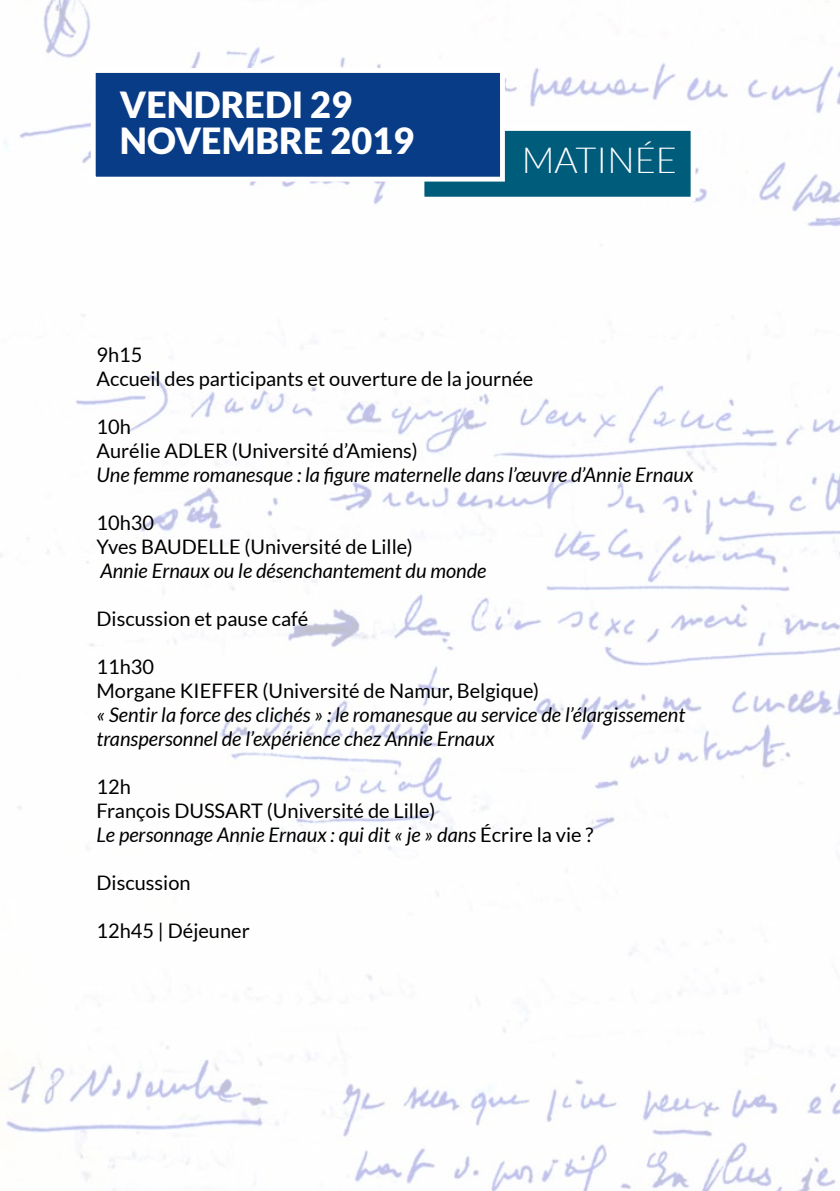
<style>
.page{position:relative;width:840px;height:1191px;background:#fff}
.page>*{position:absolute;margin:0;border:0;box-sizing:border-box;transform-origin:0 0}
.t1{font:900 36px/36px "Lato";color:#fff}
.t2{font:300 36px "Lato";color:#fff}
.t3{font:20px/24px "Lato";color:#000}
.t4{font:italic 20px/24px "Lato";color:#000}
.s1{font-style:italic}
</style>
<div class="page">
<img style="left:0;top:0;width:839px;height:1191px">
<div style="left:419px;top:126px;width:276px;height:76px;background:#005c7b;border:5px solid #fff"></div>
<div style="left:91px;top:68px;width:413px;height:114px;background:#093c86;border:5px solid #fff"></div>
<h1 class="t1" style="left:120px;top:86px;width:295px">VENDREDI 29<br>NOVEMBRE 2019</h1>
<h1 class="t2" style="left:521px;top:141px;width:157px">MATINÉE</h1>
<p class="t3" style="left:96px;top:342px;width:438px">9h15<br>Accueil des participants et ouverture de la journée</p>
<p class="t3" style="left:96px;top:414px;width:323px">10h<br>Aurélie ADLER (Université d’Amiens)</p>
<p class="t4" style="left:96px;top:463px;width:598px">Une femme romanesque : la figure maternelle dans l’œuvre d’Annie Ernaux</p>
<p class="t3" style="left:96px;top:510px;width:318px">10h30<br>Yves BAUDELLE (Université de Lille)</p>
<p class="t4" style="left:100px;top:559px;width:387px">Annie Ernaux ou le désenchantement du monde</p>
<p class="t3" style="left:96px;top:606px;width:213px">Discussion et pause café</p>
<p class="t3" style="left:96px;top:654px;width:444px">11h30<br>Morgane KIEFFER (Université de Namur, Belgique)</p>
<p class="t4" style="left:96px;top:703px;width:590px">« Sentir la force des clichés » : le romanesque au service de l’élargissement transpersonnel de l’expérience chez Annie Ernaux</p>
<p class="t3" style="left:96px;top:774px;width:498px">12h<br>François DUSSART (Université de Lille)<br><span class="s1">Le personnage Annie Ernaux : qui dit « je » dans</span> Écrire la vie ?</p>
<p class="t3" style="left:96px;top:870px;width:96px">Discussion</p>
<p class="t3" style="left:96px;top:918px;width:155px">12h45 | Déjeuner</p>
</div>
